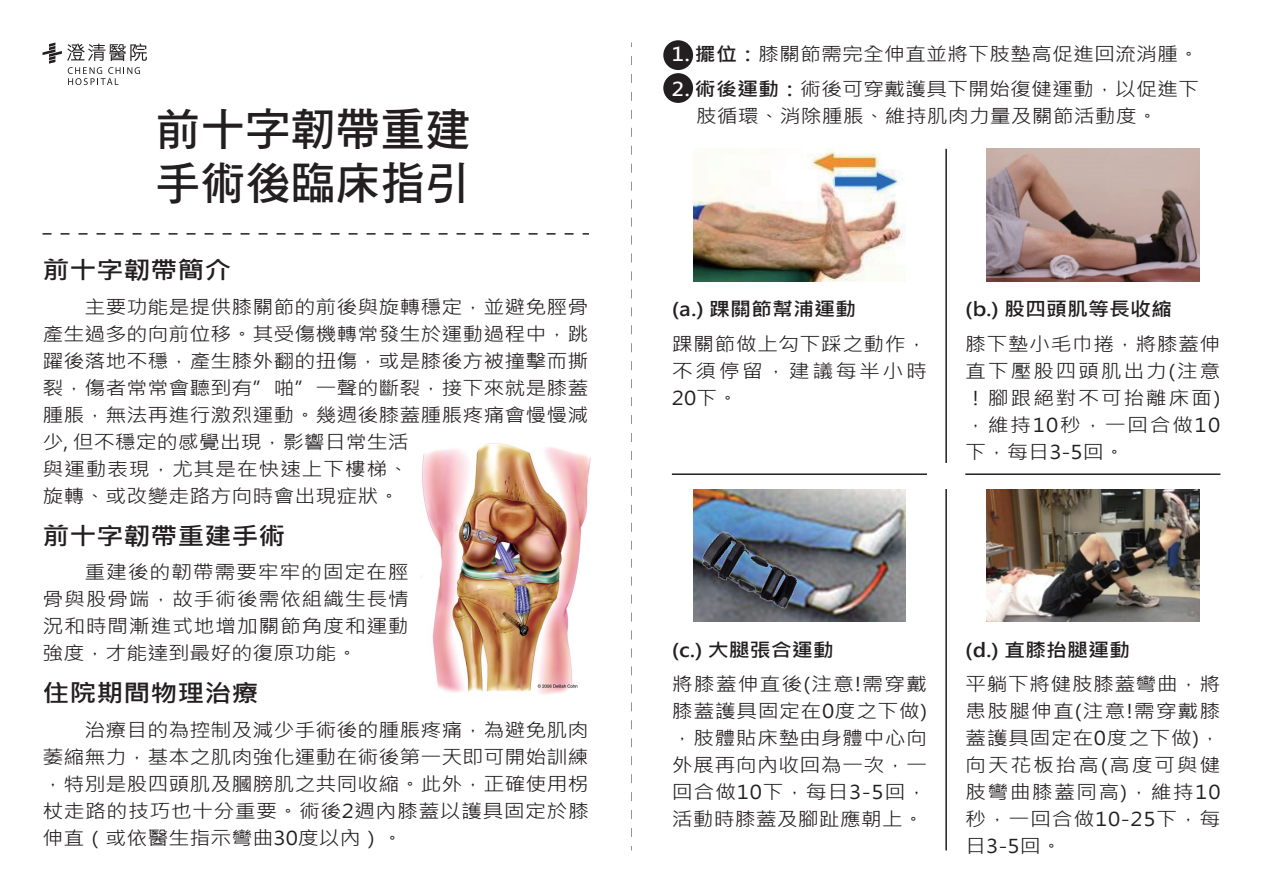
<style>
.page{position:relative;width:1263px;height:893px;background:#fff}
.page>*{position:absolute;margin:0;border:0;box-sizing:border-box;transform-origin:0 0}
.t1{font:45px/54px "DF Hei Std W7";color:#231f20}
.t2{font:700 24.3px "Microsoft Jheng Hei";color:#231f20;scale:1.11 1}
.t3{font:18.9px/27px "Microsoft Jheng Hei";color:#231f20;text-align:justify;scale:1.11 1}
.t4{font:700 18.9px "Microsoft Jheng Hei";color:#231f20;scale:1.11 1}
.s1{font-weight:700;color:#fff}
.s2{font-weight:700}
</style>
<div class="page">
<img style="left:693px;top:489px;width:213px;height:133px">
<img style="left:693px;top:521px;width:117px;height:98px">
<svg style="left:43px;top:43px;width:104px;height:42px"></svg>
<svg style="left:43px;top:233px;width:546px;height:2px"></svg>
<svg style="left:631px;top:56px;width:1px;height:794px"></svg>
<img style="left:421px;top:443px;width:169px;height:252px">
<div style="left:663px;top:40px;width:30px;height:30px;background:#231f20;border-radius:50%"></div>
<div style="left:663px;top:73px;width:30px;height:30px;background:#231f20;border-radius:50%"></div>
<img style="left:986px;top:149px;width:213px;height:133px">
<img style="left:693px;top:149px;width:213px;height:133px">
<img style="left:986px;top:489px;width:213px;height:133px">
<hr style="left:672px;top:473px;width:255px;height:2px;background:#231f20">
<hr style="left:965px;top:473px;width:255px;height:2px;background:#231f20">
<hr style="left:945px;top:149px;width:2px;height:314px;background:#231f20">
<hr style="left:945px;top:489px;width:2px;height:361px;background:#231f20">
<h1 class="t1" style="left:155px;top:101px;width:316px">前十字韌帶重建手術後臨床指引</h1>
<p class="t2" style="left:43px;top:255px;width:172px">前十字韌帶簡介</p>
<p class="t3" style="left:43px;top:293px;width:493px;text-align:left;text-indent:42px">主要功能是提供膝關節的前後與旋轉穩定，並避免脛骨產生過多的向前位移。其受傷機轉常發生於運動過程中，跳躍後落地不穩，產生膝外翻的扭傷，或是膝後方被撞擊而撕裂，傷者常常會聽到有”啪”一聲的斷裂，接下來就是膝蓋腫脹，無法再進行激烈運動。幾週後膝蓋腫脹疼痛會慢慢減少, 但不穩定的感覺出現，影響日常生活<br>與運動表現，尤其是在快速上下樓梯、<br>旋轉、或改變走路方向時會出現症狀。</p>
<p class="t2" style="left:43px;top:520px;width:220px">前十字韌帶重建手術</p>
<p class="t3" style="left:43px;top:559px;width:332px;text-indent:42px">重建後的韌帶需要牢牢的固定在脛骨與股骨端，故手術後需依組織生長情況和時間漸進式地增加關節角度和運動強度，才能達到最好的復原功能。</p>
<p class="t2" style="left:43px;top:678px;width:196px">住院期間物理治療</p>
<p class="t3" style="left:43px;top:716px;width:494px;text-indent:42px">治療目的為控制及減少手術後的腫脹疼痛，為避免肌肉萎縮無力，基本之肌肉強化運動在術後第一天即可開始訓練，特別是股四頭肌及膕膀肌之共同收縮。此外，正確使用柺杖走路的技巧也十分重要。術後2週內膝蓋以護具固定於膝伸直（或依醫生指示彎曲30度以內）。</p>
<p class="t3" style="left:672px;top:41px;width:476px"><span class="s1">1.</span> <span class="s2">擺位：</span>膝關節需完全伸直並將下肢墊高促進回流消腫。</p>
<p class="t3" style="left:696px;top:75px;width:455px;text-indent:-24px"><span class="s1">2.</span> <span class="s2">術後運動：</span>術後可穿戴護具下開始復健運動，以促進下肢循環、消除腫脹、維持肌肉力量及關節活動度。</p>
<p class="t4" style="left:672px;top:298px;width:167px">(a.) 踝關節幫浦運動</p>
<p class="t3" style="left:672px;top:330px;width:231px">踝關節做上勾下踩之動作，不須停留，建議每半小時20下。</p>
<p class="t4" style="left:965px;top:298px;width:188px">(b.) 股四頭肌等長收縮</p>
<p class="t3" style="left:965px;top:330px;width:231px">膝下墊小毛巾捲，將膝蓋伸直下壓股四頭肌出力(注意！腳跟絕對不可抬離床面)，維持10秒，一回合做10下，每日3-5回。</p>
<p class="t4" style="left:672px;top:638px;width:147px">(c.) 大腿張合運動</p>
<p class="t3" style="left:672px;top:671px;width:231px">將膝蓋伸直後(注意!需穿戴膝蓋護具固定在0度之下做)，肢體貼床墊由身體中心向外展再向內收回為一次，一回合做10下，每日3-5回，活動時膝蓋及腳趾應朝上。</p>
<p class="t4" style="left:965px;top:638px;width:150px">(d.) 直膝抬腿運動</p>
<p class="t3" style="left:965px;top:671px;width:231px">平躺下將健肢膝蓋彎曲，將患肢腿伸直(注意!需穿戴膝蓋護具固定在0度之下做)，向天花板抬高(高度可與健肢彎曲膝蓋同高)，維持10秒，一回合做10-25下，每日3-5回。</p>
</div>
